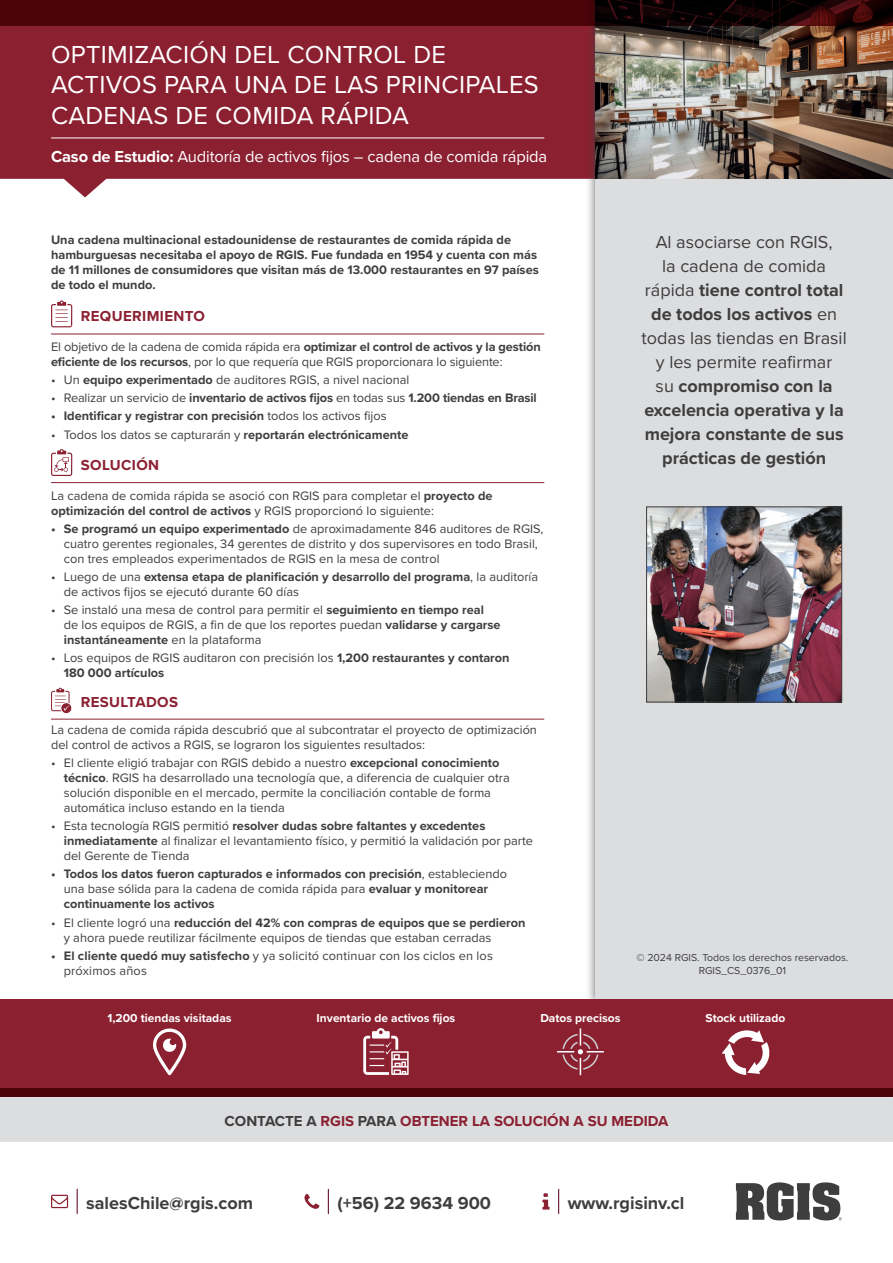
<style>
.page{position:relative;width:893px;height:1263px;background:#fff}
.page>*{position:absolute;margin:0;border:0;box-sizing:border-box;transform-origin:0 0}
.t1{font:25.5px/30.6px "Proxima Nova";letter-spacing:.01em;color:#fff}
.t2{font:700 18px/24px "Proxima Nova";color:#3e3e3f;text-align:center}
.t3{font:16.5px "Proxima Nova";letter-spacing:-.01em;color:#fff}
.t4{font:700 15px "Proxima Nova";color:#8b2031}
.t5{font:700 15px "Proxima Nova";letter-spacing:.025em;color:#8b2031}
.t6{font:12.75px/15px "Proxima Nova";color:#3e3e3f}
.t7{font:700 12.75px/15px "Proxima Nova";color:#3e3e3f}
.t8{font:700 12px "Proxima Nova";color:#fff}
.t9{font:10.5px/12.6px "Proxima Nova";color:#3e3e3f;text-align:center}
.s1{font-weight:700}
.s2{font-weight:400}
.s3{color:#3e3e3f}
</style>
<div class="page">
<svg style="left:558px;top:1189px;width:1px;height:24px"></svg>
<svg style="left:542px;top:1193px;width:8px;height:16px"></svg>
<svg style="left:77px;top:1189px;width:1px;height:24px"></svg>
<svg style="left:51px;top:1195px;width:17px;height:13px"></svg>
<svg style="left:328px;top:1189px;width:1px;height:24px"></svg>
<svg style="left:304px;top:1194px;width:15px;height:15px"></svg>
<svg style="left:736px;top:1182px;width:106px;height:38px"></svg>
<div style="left:0;top:1097px;width:893px;height:45px;background:#dcdddf"></div>
<svg style="left:0;top:26px;width:585px;height:171px;background:#973746"></svg>
<div style="left:585px;top:0;width:308px;height:1010px;background:#3e3e3f;opacity:.75"></div>
<div style="left:595px;top:0;width:298px;height:1001px;background:#dcdddf"></div>
<hr style="left:51px;top:138px;width:493px;height:1px;background:#fff">
<div style="left:0;top:999px;width:893px;height:98px;background:#8b2031"></div>
<img style="left:595px;top:26px;width:298px;height:153px">
<hr style="left:51px;top:334px;width:493px;height:1px;background:#8b2031">
<hr style="left:51px;top:482px;width:493px;height:1px;background:#8b2031">
<hr style="left:51px;top:719px;width:493px;height:1px;background:#8b2031">
<svg style="left:51px;top:300px;width:22px;height:27px"></svg>
<svg style="left:51px;top:449px;width:22px;height:27px"></svg>
<svg style="left:51px;top:688px;width:21px;height:26px"></svg>
<svg style="left:0;top:0;width:893px;height:26px;background:#390307"></svg>
<div style="left:0;top:1089px;width:893px;height:8px;background:#4b0409"></div>
<img style="left:648px;top:509px;width:192px;height:191px">
<div style="left:646px;top:507px;width:196px;height:195px;border:1px solid #3e3e3f"></div>
<svg style="left:557px;top:1028px;width:47px;height:47px"></svg>
<svg style="left:153px;top:1028px;width:33px;height:47px"></svg>
<svg style="left:363px;top:1028px;width:46px;height:47px"></svg>
<svg style="left:722px;top:1030px;width:47px;height:45px"></svg>
<h1 class="t1" style="left:51px;top:38px;width:489px">OPTIMIZACIÓN DEL CONTROL DE<br>ACTIVOS PARA UNA DE LAS PRINCIPALES<br>CADENAS DE COMIDA RÁPIDA</h1>
<p class="t3" style="left:51px;top:144px;width:498px"><span class="s1">Caso de Estudio:</span> Auditoría de activos fijos – cadena de comida rápida</p>
<p class="t7" style="left:51px;top:232px;width:489px">Una cadena multinacional estadounidense de restaurantes de comida rápida de hamburguesas necesitaba el apoyo de RGIS. Fue fundada en 1954 y cuenta con más de 11 millones de consumidores que visitan más de 13.000 restaurantes en 97 países de todo el mundo.</p>
<p class="t5" style="left:81px;top:305px;width:126px">REQUERIMIENTO</p>
<p class="t6" style="left:51px;top:339px;width:491px">El objetivo de la cadena de comida rápida era <span class="s1">optimizar el control de activos y la gestión eficiente de los recursos</span>, por lo que requería que RGIS proporcionara lo siguiente:</p>
<p class="t6" style="left:51px;top:372px;width:360px">• Un <span class="s1">equipo experimentado</span> de auditores RGIS, a nivel nacional</p>
<p class="t7" style="left:51px;top:390px;width:487px"><span class="s2">• Realizar un servicio de</span> inventario de activos fijos <span class="s2">en todas sus</span> 1.200 tiendas en Brasil</p>
<p class="t7" style="left:51px;top:408px;width:337px">• Identificar y registrar con precisión <span class="s2">todos los activos fijos</span></p>
<p class="t6" style="left:51px;top:426px;width:359px">• Todos los datos se capturarán y <span class="s1">reportarán electrónicamente</span></p>
<p class="t5" style="left:81px;top:454px;width:80px">SOLUCIÓN</p>
<p class="t6" style="left:51px;top:487px;width:443px">La cadena de comida rápida se asoció con RGIS para completar el <span class="s1">proyecto de optimización del control de activos</span> y RGIS proporcionó lo siguiente:</p>
<p class="t6" style="left:64px;top:520px;width:481px;text-indent:-13px"><span class="s1">• Se programó un equipo experimentado</span> de aproximadamente 846 auditores de RGIS, cuatro gerentes regionales, 34 gerentes de distrito y dos supervisores en todo Brasil, con tres empleados experimentados de RGIS en la mesa de control</p>
<p class="t6" style="left:64px;top:569px;width:476px;text-indent:-13px">• Luego de una <span class="s1">extensa etapa de planificación y desarrollo del programa</span>, la auditoría de activos fijos se ejecutó durante 60 días</p>
<p class="t6" style="left:64px;top:602px;width:438px;text-indent:-13px">• Se instaló una mesa de control para permitir el <span class="s1">seguimiento en tiempo real </span>de los equipos de RGIS, a fin de que los reportes puedan <span class="s1">validarse y cargarse instantáneamente</span> en la plataforma</p>
<p class="t6" style="left:64px;top:650px;width:447px;text-indent:-13px">• Los equipos de RGIS auditaron con precisión los <span class="s1">1,200 restaurantes y contaron<br>180 000 artículos</span></p>
<p class="t5" style="left:81px;top:691px;width:99px">RESULTADOS</p>
<p class="t6" style="left:51px;top:722px;width:487px">La cadena de comida rápida descubrió que al subcontratar el proyecto de optimización del control de activos a RGIS, se lograron los siguientes resultados:</p>
<p class="t6" style="left:64px;top:755px;width:447px;text-indent:-13px">• El cliente eligió trabajar con RGIS debido a nuestro <span class="s1">excepcional conocimiento técnico</span>. RGIS ha desarrollado una tecnología que, a diferencia de cualquier otra solución disponible en el mercado, permite la conciliación contable de forma automática incluso estando en la tienda</p>
<p class="t6" style="left:64px;top:818px;width:471px;text-indent:-13px">• Esta tecnología RGIS permitió <span class="s1">resolver dudas sobre faltantes y excedentes inmediatamente</span> al finalizar el levantamiento físico, y permitió la validación por parte del Gerente de Tienda</p>
<p class="t7" style="left:64px;top:866px;width:445px;text-indent:-13px">• Todos los datos fueron capturados e informados con precisión<span class="s2">, estableciendo una base sólida para la cadena de comida rápida para</span> evaluar y monitorear continuamente los activos</p>
<p class="t6" style="left:64px;top:914px;width:463px;text-indent:-13px">• El cliente logró una <span class="s1">reducción del 42% con compras de equipos que se perdieron </span>y ahora puede reutilizar fácilmente equipos de tiendas que estaban cerradas</p>
<p class="t6" style="left:64px;top:947px;width:431px;text-indent:-13px"><span class="s1">• El cliente quedó muy satisfecho</span> y ya solicitó continuar con los ciclos en los próximos años</p>
<h2 class="t2" style="left:642px;top:230px;width:207px"><span class="s2">Al asociarse con RGIS,<br>la cadena de comida rápida</span> tiene control total de todos los activos <span class="s2">en todas las tiendas en Brasil y les permite reafirmar<br>su</span> compromiso con la excelencia operativa y la mejora constante de sus prácticas de gestión</h2>
<p class="t9" style="left:636px;top:951px;width:213px">© 2024 RGIS. Todos los derechos reservados.<br>RGIS_CS_0376_01</p>
<p class="t8" style="left:108px;top:1009px;width:125px">1,200 tiendas visitadas</p>
<p class="t8" style="left:317px;top:1009px;width:140px">Inventario de activos fijos</p>
<p class="t8" style="left:540px;top:1009px;width:82px">Datos precisos</p>
<p class="t8" style="left:706px;top:1009px;width:81px">Stock utilizado</p>
<p class="t4" style="left:225px;top:1110px;width:445px"><span class="s3">CONTACTE A</span> RGIS <span class="s3">PARA</span> OBTENER LA SOLUCIÓN A SU MEDIDA</p>
<h2 class="t2" style="left:86px;top:1190px;width:168px">salesChile@rgis.com</h2>
<h2 class="t2" style="left:337px;top:1190px;width:155px">(+56) 22 9634 900</h2>
<h2 class="t2" style="left:568px;top:1190px;width:118px">www.rgisinv.cl</h2>
</div>
